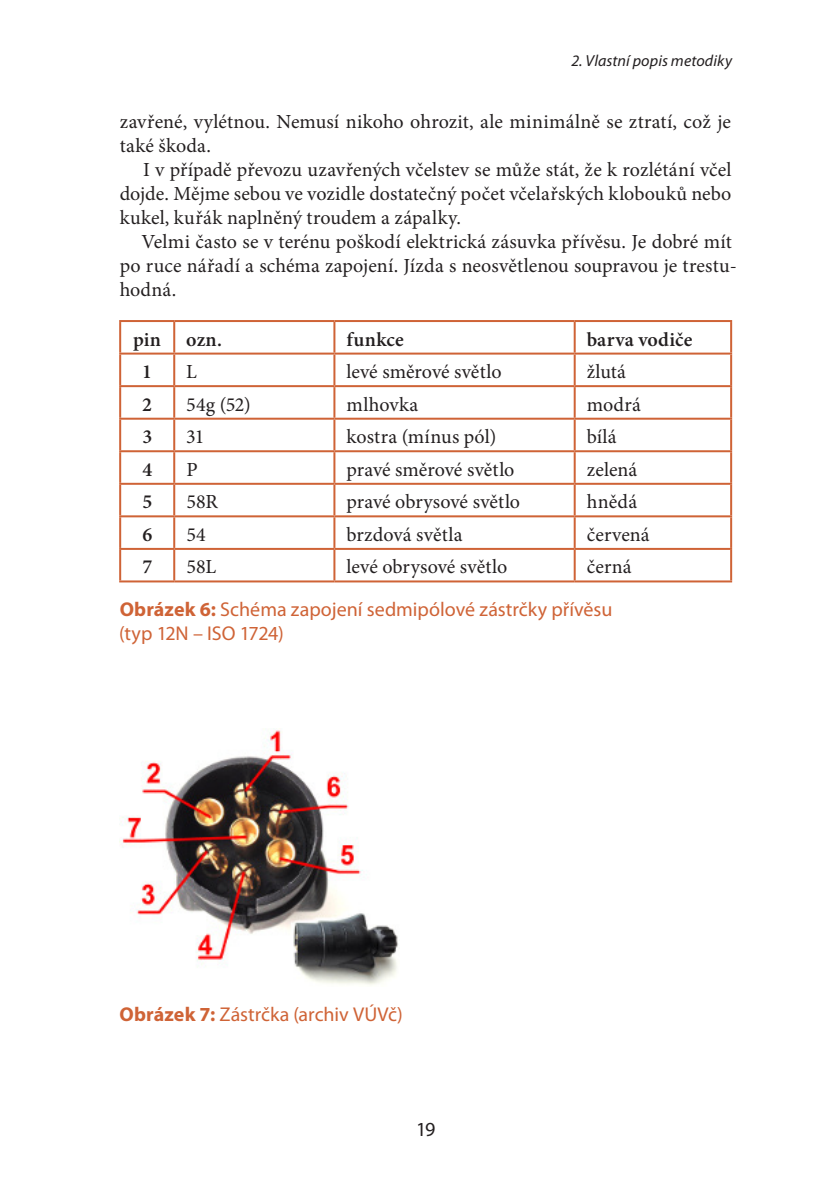
<style>
.page{position:relative;width:840px;height:1191px;background:#fff}
.page>*{position:absolute;margin:0;border:0;box-sizing:border-box;transform-origin:0 0}
.t1{font:20px/24px "Minion Pro";letter-spacing:.005em;color:#231f20}
.t2{font:20px/24px "Myriad Pro";color:#cf6336}
.t3{font:600 20px "Minion Pro";letter-spacing:.01em;color:#231f20}
.t4{font:20px "Myriad Pro";color:#231f20}
.t5{font:italic 16px "Myriad Pro";letter-spacing:.005em;color:#231f20}
.s1{font-weight:700}
</style>
<div class="page">
<hr style="left:173px;top:322px;width:2px;height:30px;background:#cf6336">
<hr style="left:333px;top:322px;width:2px;height:30px;background:#cf6336">
<hr style="left:573px;top:322px;width:2px;height:30px;background:#cf6336">
<hr style="left:119px;top:352px;width:55px;height:2px;background:#cf6336">
<hr style="left:174px;top:352px;width:160px;height:2px;background:#cf6336">
<hr style="left:173px;top:354px;width:2px;height:31px;background:#cf6336">
<hr style="left:334px;top:352px;width:240px;height:2px;background:#cf6336">
<hr style="left:333px;top:354px;width:2px;height:31px;background:#cf6336">
<hr style="left:574px;top:352px;width:157px;height:2px;background:#cf6336">
<hr style="left:573px;top:354px;width:2px;height:31px;background:#cf6336">
<hr style="left:119px;top:385px;width:55px;height:2px;background:#cf6336">
<hr style="left:174px;top:385px;width:160px;height:2px;background:#cf6336">
<hr style="left:173px;top:387px;width:2px;height:31px;background:#cf6336">
<hr style="left:334px;top:385px;width:240px;height:2px;background:#cf6336">
<hr style="left:333px;top:387px;width:2px;height:31px;background:#cf6336">
<hr style="left:574px;top:385px;width:157px;height:2px;background:#cf6336">
<hr style="left:573px;top:387px;width:2px;height:31px;background:#cf6336">
<hr style="left:119px;top:418px;width:55px;height:2px;background:#cf6336">
<hr style="left:174px;top:418px;width:160px;height:2px;background:#cf6336">
<hr style="left:173px;top:420px;width:2px;height:30px;background:#cf6336">
<hr style="left:334px;top:418px;width:240px;height:2px;background:#cf6336">
<hr style="left:333px;top:420px;width:2px;height:30px;background:#cf6336">
<hr style="left:574px;top:418px;width:157px;height:2px;background:#cf6336">
<hr style="left:573px;top:420px;width:2px;height:30px;background:#cf6336">
<hr style="left:119px;top:450px;width:55px;height:2px;background:#cf6336">
<hr style="left:174px;top:450px;width:160px;height:2px;background:#cf6336">
<hr style="left:173px;top:452px;width:2px;height:31px;background:#cf6336">
<hr style="left:334px;top:450px;width:240px;height:2px;background:#cf6336">
<hr style="left:333px;top:452px;width:2px;height:31px;background:#cf6336">
<hr style="left:574px;top:450px;width:157px;height:2px;background:#cf6336">
<hr style="left:573px;top:452px;width:2px;height:31px;background:#cf6336">
<hr style="left:119px;top:483px;width:55px;height:2px;background:#cf6336">
<hr style="left:174px;top:483px;width:160px;height:2px;background:#cf6336">
<hr style="left:173px;top:485px;width:2px;height:30px;background:#cf6336">
<hr style="left:334px;top:483px;width:240px;height:2px;background:#cf6336">
<hr style="left:333px;top:485px;width:2px;height:30px;background:#cf6336">
<hr style="left:574px;top:483px;width:157px;height:2px;background:#cf6336">
<hr style="left:573px;top:485px;width:2px;height:30px;background:#cf6336">
<hr style="left:119px;top:515px;width:55px;height:2px;background:#cf6336">
<hr style="left:174px;top:515px;width:160px;height:2px;background:#cf6336">
<hr style="left:173px;top:517px;width:2px;height:31px;background:#cf6336">
<hr style="left:334px;top:515px;width:240px;height:2px;background:#cf6336">
<hr style="left:333px;top:517px;width:2px;height:31px;background:#cf6336">
<hr style="left:574px;top:515px;width:157px;height:2px;background:#cf6336">
<hr style="left:573px;top:517px;width:2px;height:31px;background:#cf6336">
<hr style="left:119px;top:548px;width:55px;height:2px;background:#cf6336">
<hr style="left:174px;top:548px;width:160px;height:2px;background:#cf6336">
<hr style="left:173px;top:550px;width:2px;height:30px;background:#cf6336">
<hr style="left:334px;top:548px;width:240px;height:2px;background:#cf6336">
<hr style="left:333px;top:550px;width:2px;height:30px;background:#cf6336">
<hr style="left:574px;top:548px;width:157px;height:2px;background:#cf6336">
<hr style="left:573px;top:550px;width:2px;height:30px;background:#cf6336">
<hr style="left:119px;top:320px;width:55px;height:2px;background:#cf6336">
<hr style="left:119px;top:322px;width:2px;height:30px;background:#cf6336">
<hr style="left:174px;top:320px;width:160px;height:2px;background:#cf6336">
<hr style="left:334px;top:320px;width:240px;height:2px;background:#cf6336">
<hr style="left:574px;top:320px;width:157px;height:2px;background:#cf6336">
<hr style="left:729px;top:322px;width:2px;height:30px;background:#cf6336">
<hr style="left:119px;top:354px;width:2px;height:31px;background:#cf6336">
<hr style="left:729px;top:354px;width:2px;height:31px;background:#cf6336">
<hr style="left:119px;top:387px;width:2px;height:31px;background:#cf6336">
<hr style="left:729px;top:387px;width:2px;height:31px;background:#cf6336">
<hr style="left:119px;top:420px;width:2px;height:30px;background:#cf6336">
<hr style="left:729px;top:420px;width:2px;height:30px;background:#cf6336">
<hr style="left:119px;top:452px;width:2px;height:31px;background:#cf6336">
<hr style="left:729px;top:452px;width:2px;height:31px;background:#cf6336">
<hr style="left:119px;top:485px;width:2px;height:30px;background:#cf6336">
<hr style="left:729px;top:485px;width:2px;height:30px;background:#cf6336">
<hr style="left:119px;top:517px;width:2px;height:31px;background:#cf6336">
<hr style="left:729px;top:517px;width:2px;height:31px;background:#cf6336">
<hr style="left:119px;top:550px;width:2px;height:30px;background:#cf6336">
<hr style="left:729px;top:550px;width:2px;height:30px;background:#cf6336">
<hr style="left:119px;top:580px;width:55px;height:2px;background:#cf6336">
<hr style="left:174px;top:580px;width:160px;height:2px;background:#cf6336">
<hr style="left:334px;top:580px;width:240px;height:2px;background:#cf6336">
<hr style="left:574px;top:580px;width:157px;height:2px;background:#cf6336">
<img style="left:119px;top:728px;width:280px;height:257px">
<p class="t5" style="left:571px;top:51px;width:162px">2. Vlastní popis metodiky</p>
<p class="t1" style="left:120px;top:110px;width:612px">zavřené, vylétnou. Nemusí nikoho ohrozit, ale minimálně se ztratí, což je také škoda.</p>
<p class="t1" style="left:120px;top:158px;width:612px;text-align:justify;text-indent:23px">I v případě převozu uzavřených včelstev se může stát, že k rozlétání včel dojde. Mějme sebou ve vozidle dostatečný počet včelařských klobouků nebo kukel, kuřák naplněný troudem a zápalky.</p>
<p class="t1" style="left:120px;top:230px;width:618px;text-indent:22px">Velmi často se v terénu poškodí elektrická zásuvka přívěsu. Je dobré mít po ruce nářadí a schéma zapojení. Jízda s neosvětlenou soupravou je trestu&shy;hodná.</p>
<p class="t3" style="left:133px;top:325px;width:29px">pin</p>
<p class="t3" style="left:186px;top:325px;width:37px">ozn.</p>
<p class="t3" style="left:346px;top:325px;width:59px">funkce</p>
<p class="t3" style="left:586px;top:325px;width:107px">barva vodiče</p>
<p class="t3" style="left:142px;top:358px;width:11px">1</p>
<p class="t1" style="left:186px;top:360px;width:12px">L</p>
<p class="t1" style="left:346px;top:360px;width:156px">levé směrové světlo</p>
<p class="t1" style="left:586px;top:360px;width:41px">žlutá</p>
<p class="t3" style="left:142px;top:390px;width:11px">2</p>
<p class="t1" style="left:186px;top:392px;width:66px">54g (52)</p>
<p class="t1" style="left:346px;top:392px;width:73px">mlhovka</p>
<p class="t1" style="left:586px;top:392px;width:56px">modrá</p>
<p class="t3" style="left:142px;top:423px;width:11px">3</p>
<p class="t1" style="left:186px;top:425px;width:20px">31</p>
<p class="t1" style="left:346px;top:425px;width:151px">kostra (mínus pól)</p>
<p class="t1" style="left:586px;top:425px;width:31px">bílá</p>
<p class="t3" style="left:142px;top:455px;width:11px">4</p>
<p class="t1" style="left:186px;top:457px;width:13px">P</p>
<p class="t1" style="left:346px;top:457px;width:169px">pravé směrové světlo</p>
<p class="t1" style="left:586px;top:457px;width:52px">zelená</p>
<p class="t3" style="left:142px;top:488px;width:11px">5</p>
<p class="t1" style="left:186px;top:490px;width:33px">58R</p>
<p class="t1" style="left:346px;top:490px;width:175px">pravé obrysové světlo</p>
<p class="t1" style="left:586px;top:490px;width:52px">hnědá</p>
<p class="t3" style="left:142px;top:520px;width:11px">6</p>
<p class="t1" style="left:186px;top:522px;width:21px">54</p>
<p class="t1" style="left:346px;top:522px;width:117px">brzdová světla</p>
<p class="t1" style="left:586px;top:522px;width:64px">červená</p>
<p class="t3" style="left:142px;top:553px;width:11px">7</p>
<p class="t1" style="left:186px;top:555px;width:31px">58L</p>
<p class="t1" style="left:346px;top:555px;width:162px">levé obrysové světlo</p>
<p class="t1" style="left:586px;top:555px;width:46px">černá</p>
<p class="t2" style="left:119px;top:597px;width:494px"><span class="s1">Obrázek 6:</span> Schéma zapojení sedmipólové zástrčky přívěsu (typ 12N – ISO 1724)</p>
<p class="t2" style="left:119px;top:1001px;width:285px"><span class="s1">Obrázek 7:</span> Zástrčka (archiv VÚVč)</p>
<p class="t4" style="left:416px;top:1116px;width:21px">19</p>
</div>
